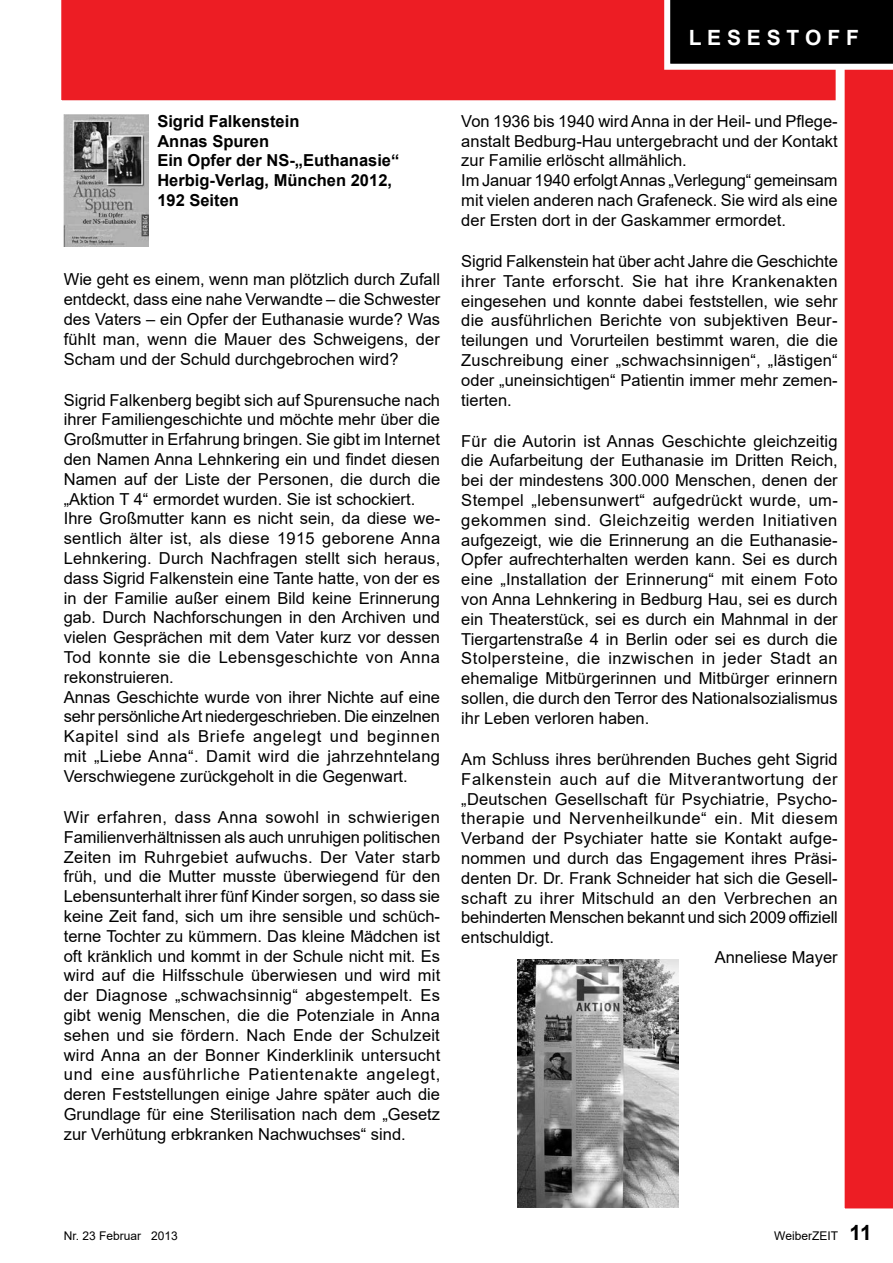
<style>
.page{position:relative;width:893px;height:1263px;background:#fff}
.page>*{position:absolute;margin:0;border:0;box-sizing:border-box;transform-origin:0 0}
.t1{font:700 21px "Arial";color:#fff}
.t2{font:16.5px/19.8px "Arial";color:#000;text-align:justify}
.t3{font:700 16.5px/19.8px "Arial";color:#000}
.t4{font:12px "Arial";color:#000}
.s1{font-weight:700;font-size:21px}
</style>
<div class="page">
<div style="left:61px;top:0;width:775px;height:101px;background:#ed1d24"></div>
<div style="left:844px;top:70px;width:49px;height:1139px;background:#ed1d24"></div>
<img style="left:63px;top:115px;width:85px;height:132px">
<img style="left:518px;top:960px;width:160px;height:248px">
<svg style="left:664px;top:0;width:229px;height:70px;background:#1d1c1c"></svg>
<p class="t1" style="left:689px;top:23px;width:172px">L E S E S T O F F</p>
<h2 class="t3" style="left:157px;top:111px;width:244px">Sigrid Falkenstein<br>Annas Spuren<br>Ein Opfer der NS-„Euthanasie“</h2>
<p class="t3" style="left:157px;top:171px;width:236px">Herbig-Verlag, München 2012,<br>192 Seiten</p>
<p class="t2" style="left:64px;top:270px;width:378px">Wie geht es einem, wenn man plötzlich durch Zufall entdeckt, dass eine nahe Verwandte – die Schwester des Vaters – ein Opfer der Euthanasie wurde? Was fühlt man, wenn die Mauer des Schweigens, der Scham und der Schuld durchgebrochen wird?</p>
<p class="t2" style="left:64px;top:390px;width:378px">Sigrid Falkenberg begibt sich auf Spurensuche nach ihrer Familiengeschichte und möchte mehr über die Großmutter in Erfahrung bringen. Sie gibt im Internet den Namen Anna Lehnkering ein und findet diesen Namen auf der Liste der Personen, die durch die „Aktion T 4“ ermordet wurden. Sie ist schockiert.</p>
<p class="t2" style="left:64px;top:509px;width:378px">Ihre Großmutter kann es nicht sein, da diese we&shy;sentlich älter ist, als diese 1915 geborene Anna Lehnkering. Durch Nachfragen stellt sich heraus, dass Sigrid Falkenstein eine Tante hatte, von der es in der Familie außer einem Bild keine Erinnerung gab. Durch Nachforschungen in den Archiven und vielen Gesprächen mit dem Vater kurz vor dessen Tod konnte sie die Lebensgeschichte von Anna rekonstruieren.</p>
<p class="t2" style="left:64px;top:687px;width:378px">Annas Geschichte wurde von ihrer Nichte auf eine sehr persönliche Art niedergeschrieben. Die einzelnen Kapitel sind als Briefe angelegt und beginnen mit „Liebe Anna“. Damit wird die jahrzehntelang Verschwiegene zurückgeholt in die Gegenwart.</p>
<p class="t2" style="left:64px;top:807px;width:378px">Wir erfahren, dass Anna sowohl in schwierigen Familienverhältnissen als auch unruhigen politischen Zeiten im Ruhrgebiet aufwuchs. Der Vater starb früh, und die Mutter musste überwiegend für den Lebensunterhalt ihrer fünf Kinder sorgen, so dass sie keine Zeit fand, sich um ihre sensible und schüch&shy;terne Tochter zu kümmern. Das kleine Mädchen ist oft kränklich und kommt in der Schule nicht mit. Es wird auf die Hilfsschule überwiesen und wird mit der Diagnose „schwachsinnig“ abgestempelt. Es gibt wenig Menschen, die die Potenziale in Anna sehen und sie fördern. Nach Ende der Schulzeit wird Anna an der Bonner Kinderklinik untersucht und eine ausführliche Patientenakte angelegt, deren Feststellungen einige Jahre später auch die Grundlage für eine Sterilisation nach dem „Gesetz zur Verhütung erbkranken Nachwuchses“ sind.</p>
<p class="t2" style="left:461px;top:111px;width:378px">Von 1936 bis 1940 wird Anna in der Heil- und Pflege&shy;anstalt Bedburg-Hau untergebracht und der Kontakt zur Familie erlöscht allmählich.</p>
<p class="t2" style="left:461px;top:170px;width:378px">Im Januar 1940 erfolgt Annas „Verlegung“ gemeinsam mit vielen anderen nach Grafeneck. Sie wird als eine der Ersten dort in der Gaskammer ermordet.</p>
<p class="t2" style="left:461px;top:251px;width:378px">Sigrid Falkenstein hat über acht Jahre die Geschichte ihrer Tante erforscht. Sie hat ihre Krankenakten eingesehen und konnte dabei feststellen, wie sehr die ausführlichen Berichte von subjektiven Beur&shy;teilungen und Vorurteilen bestimmt waren, die die Zuschreibung einer „schwachsinnigen“, „lästigen“ oder „uneinsichtigen“ Patientin immer mehr zemen&shy;tierten.</p>
<p class="t2" style="left:461px;top:431px;width:378px">Für die Autorin ist Annas Geschichte gleichzeitig die Aufarbeitung der Euthanasie im Dritten Reich, bei der mindestens 300.000 Menschen, denen der Stempel „lebensunwert“ aufgedrückt wurde, um&shy;gekommen sind. Gleichzeitig werden Initiativen aufgezeigt, wie die Erinnerung an die Euthanasie-Opfer aufrechterhalten werden kann. Sei es durch eine „Installation der Erinnerung“ mit einem Foto von Anna Lehnkering in Bedburg Hau, sei es durch ein Theaterstück, sei es durch ein Mahnmal in der Tiergartenstraße 4 in Berlin oder sei es durch die Stolpersteine, die inzwischen in jeder Stadt an ehemalige Mitbürgerinnen und Mitbürger erinnern sollen, die durch den Terror des Nationalsozialismus ihr Leben verloren haben.</p>
<p class="t2" style="left:461px;top:749px;width:378px">Am Schluss ihres berührenden Buches geht Sigrid Falkenstein auch auf die Mitverantwortung der „Deutschen Gesellschaft für Psychiatrie, Psycho&shy;therapie und Nervenheilkunde“ ein. Mit diesem Verband der Psychiater hatte sie Kontakt aufge&shy;nommen und durch das Engagement ihres Präsi&shy;denten Dr. Dr. Frank Schneider hat sich die Gesell&shy;schaft zu ihrer Mitschuld an den Verbrechen an behinderten Menschen bekannt und sich 2009 offiziell entschuldigt.</p>
<p class="t2" style="left:715px;top:947px;width:124px">Anneliese Mayer</p>
<p class="t4" style="left:64px;top:1227px;width:116px">Nr. 23 Februar 2013</p>
<p class="t4" style="left:774px;top:1227px;width:99px">WeiberZEIT <span class="s1">11</span></p>
</div>
